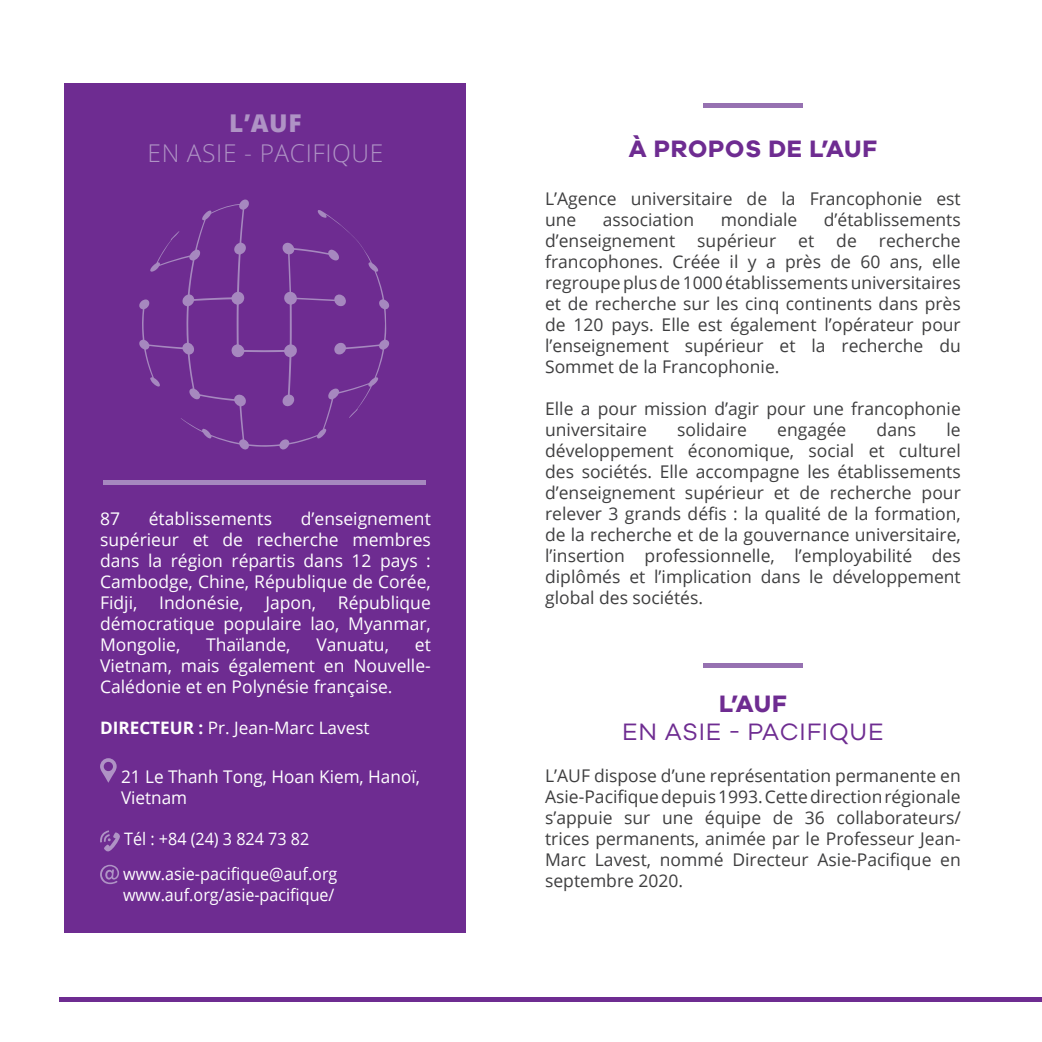
<style>
.page{position:relative;width:1042px;height:1042px;background:#fff}
.page>*{position:absolute;margin:0;border:0;box-sizing:border-box;transform-origin:0 0}
.t1{font:700 24.5px "Galyon";letter-spacing:.035em;color:#6e2c91}
.t2{font:24.5px "Galyon";letter-spacing:.035em;color:#6e2c91}
.t3{font:300 24.5px "Open Sans";letter-spacing:.025em;color:#af93c5}
.t4{font:800 24.5px "Open Sans";color:#af93c5}
.t5{font:17.5px/21px "Open Sans";color:#3e3e3f;text-align:justify}
.t6{font:17.5px/21px "Open Sans";color:#fff;text-align:justify}
.t7{font:17.15px "Open Sans";color:#fff;scale:.94 1}
.t8{font:17.15px "Open Sans";color:#fff}
.s1{font-weight:700}
</style>
<div class="page">
<div style="left:64px;top:83px;width:402px;height:849px;background:#6e2c91"></div>
<svg style="left:100px;top:758px;width:17px;height:25px"></svg>
<svg style="left:100px;top:830px;width:20px;height:22px"></svg>
<svg style="left:100px;top:865px;width:19px;height:19px"></svg>
<hr style="left:60px;top:997px;width:982px;height:4px;background:#6e2c91">
<div style="left:703px;top:103px;width:99px;height:5px;background:#9671b1"></div>
<hr style="left:703px;top:663px;width:99px;height:4px;background:#9671b1">
<hr style="left:103px;top:480px;width:322px;height:4px;background:#a688bf">
<svg style="left:139px;top:200px;width:250px;height:250px"></svg>
<p class="t4" style="left:229px;top:105px;width:74px">L’AUF</p>
<p class="t3" style="left:148px;top:136px;width:237px">EN ASIE - PACIFIQUE</p>
<p class="t6" style="left:100px;top:508px;width:22px">87</p>
<p class="t6" style="left:149px;top:508px;width:125px">établissements</p>
<p class="t6" style="left:100px;top:508px;width:332px;text-indent:201px">d’enseignement supérieur et de recherche membres dans la région répartis dans 12 pays :<br>Cambodge, Chine, République de Corée, Fidji, Indonésie, Japon, République démocratique populaire lao, Myanmar, Mongolie,</p>
<p class="t6" style="left:206px;top:634px;width:86px">Thaïlande,</p>
<p class="t6" style="left:316px;top:634px;width:74px">Vanuatu,</p>
<p class="t6" style="left:100px;top:634px;width:332px;text-indent:315px">et Vietnam, mais également en Nouvelle-Calédonie et en Polynésie française.</p>
<p class="t8" style="left:100px;top:716px;width:271px"><span class="s1">DIRECTEUR :</span> Pr. Jean-Marc Lavest</p>
<p class="t6" style="left:121px;top:765px;width:300px">21 Le Thanh Tong, Hoan Kiem, Hanoї,<br>Vietnam</p>
<p class="t7" style="left:124px;top:827px;width:198px">Tél : +84 (24) 3 824 73 82</p>
<p class="t7" style="left:123px;top:862px;width:229px">www.asie-pacifique@auf.org</p>
<p class="t7" style="left:123px;top:883px;width:226px">www.auf.org/asie-pacifique/</p>
<p class="t1" style="left:629px;top:134px;width:250px">À PROPOS DE L’AUF</p>
<p class="t5" style="left:545px;top:188px;width:417px">L’Agence universitaire de la Francophonie est une</p>
<p class="t5" style="left:603px;top:209px;width:93px">association</p>
<p class="t5" style="left:721px;top:209px;width:78px">mondiale</p>
<p class="t5" style="left:824px;top:209px;width:138px">d’établissements</p>
<p class="t5" style="left:545px;top:230px;width:132px">d’enseignement</p>
<p class="t5" style="left:697px;top:230px;width:80px">supérieur</p>
<p class="t5" style="left:798px;top:230px;width:17px">et</p>
<p class="t5" style="left:836px;top:230px;width:22px">de</p>
<p class="t5" style="left:545px;top:230px;width:417px;text-indent:334px">recherche francophones. Créée il y a près de 60 ans, elle regroupe plus de 1000 établissements universitaires et de recherche sur les cinq continents dans près de 120 pays. Elle est également l’opérateur pour l’enseignement supérieur et la recherche du Sommet de la Francophonie.</p>
<p class="t5" style="left:545px;top:398px;width:417px">Elle a pour mission d’agir pour une francophonie universitaire</p>
<p class="t5" style="left:677px;top:419px;width:71px">solidaire</p>
<p class="t5" style="left:777px;top:419px;width:71px">engagée</p>
<p class="t5" style="left:876px;top:419px;width:41px">dans</p>
<p class="t5" style="left:545px;top:419px;width:417px;text-indent:401px">le développement économique, social et culturel des sociétés. Elle accompagne les établissements d’enseignement supérieur et de recherche pour relever 3 grands défis : la qualité de la formation, de la recherche et de la gouvernance universitaire, l’insertion professionnelle, l’employabilité des diplômés et l’implication dans le développement global des sociétés.</p>
<p class="t1" style="left:719px;top:688px;width:69px">L’AUF</p>
<p class="t2" style="left:622px;top:713px;width:263px">EN ASIE - PACIFIQUE</p>
<p class="t5" style="left:545px;top:765px;width:417px">L’AUF dispose d’une représentation permanente en Asie-Pacifique depuis 1993. Cette direction régionale s’appuie sur une équipe de 36 collaborateurs/ trices permanents, animée par le Professeur Jean-Marc Lavest, nommé Directeur Asie-Pacifique en septembre 2020.</p>
</div>
